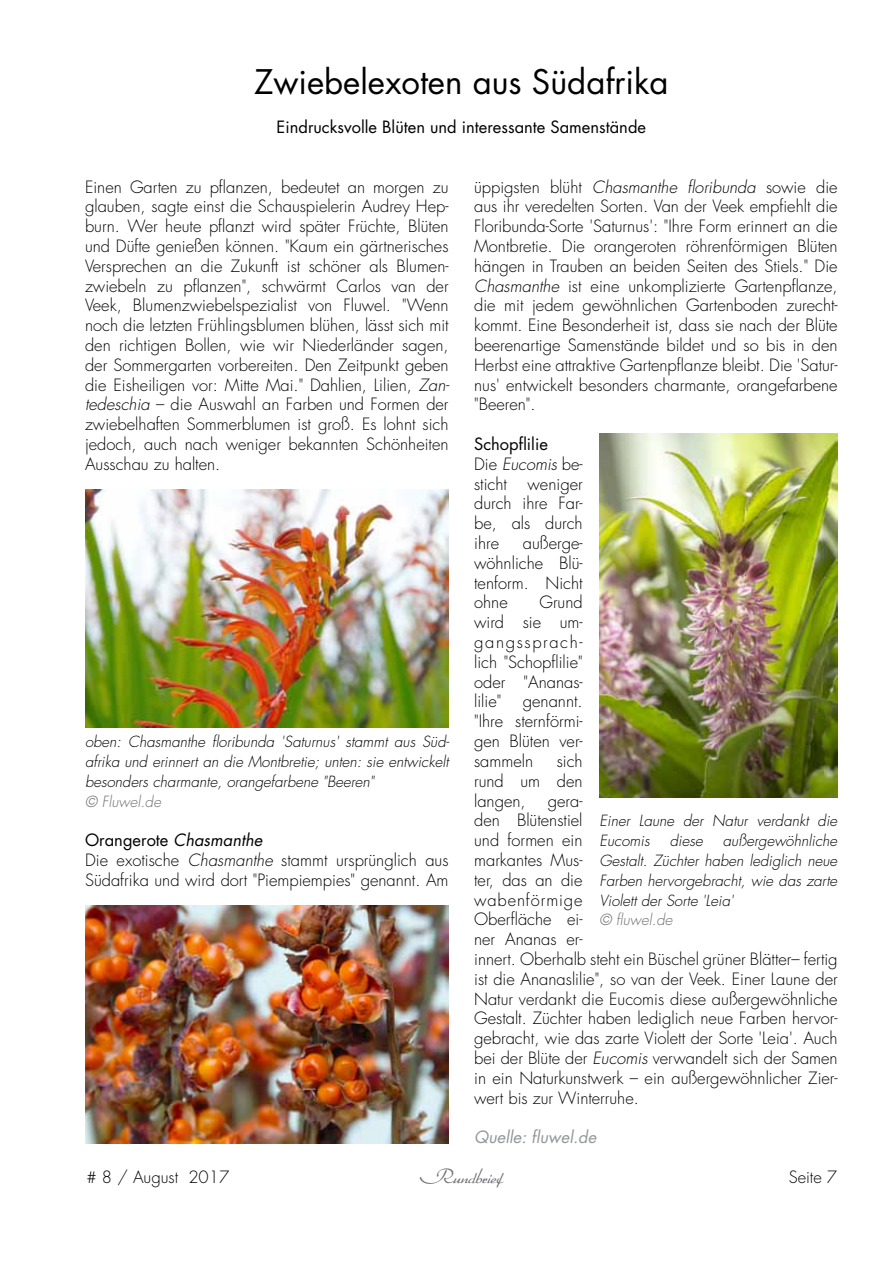
<style>
.page{position:relative;width:893px;height:1263px;background:#fff}
.page>*{position:absolute;margin:0;border:0;box-sizing:border-box;transform-origin:0 0}
.t1{font:33px "Futura Std";color:#000}
.t2{font:300 19.5px "Arabella Pro";color:#6d6e71}
.t3{font:300 16.5px/19.8px "Futura Std";color:#000;text-align:justify}
.t4{font:16.5px "Futura Std";color:#000}
.t5{font:italic 16.5px "Futura Std";color:#939598}
.t6{font:italic 300 15px/19.8px "Futura Std";color:#000;text-align:justify}
.t7{font:italic 300 15px "Futura Std";color:#6d6e71}
.s1{font-style:italic}
.s2{font-weight:400}
.s3{font-weight:400;font-style:italic}
</style>
<div class="page">
<img style="left:85px;top:490px;width:364px;height:238px">
<img style="left:85px;top:906px;width:364px;height:238px">
<img style="left:600px;top:434px;width:238px;height:363px">
<h1 class="t1" style="left:254px;top:60px;width:416px">Zwiebelexoten aus Südafrika</h1>
<p class="t4" style="left:277px;top:117px;width:371px">Eindrucksvolle Blüten und interessante Samenstände</p>
<p class="t3" style="left:85px;top:177px;width:366px">Einen Garten zu pflanzen, bedeutet an morgen zu glauben, sagte einst die Schauspielerin Audrey Hep&shy;burn. Wer heute pflanzt wird später Früchte, Blüten und Düfte genießen können. "Kaum ein gärtnerisches Versprechen an die Zukunft ist schöner als Blumen&shy;zwiebeln zu pflanzen", schwärmt Carlos van der Veek, Blumenzwiebelspezialist von Fluwel. "Wenn noch die letzten Frühlingsblumen blühen, lässt sich mit den richtigen Bollen, wie wir Niederländer sagen, der Sommergarten vorbereiten. Den Zeitpunkt geben die Eisheiligen vor: Mitte Mai." Dahlien, Lilien, <span class="s1">Zan&shy;tedeschia</span> – die Auswahl an Farben und Formen der zwiebelhaften Sommerblumen ist groß. Es lohnt sich jedoch, auch nach weniger bekannten Schönheiten Ausschau zu halten.</p>
<p class="t6" style="left:85px;top:732px;width:366px">oben: Chasmanthe floribunda 'Saturnus' stammt aus Süd&shy;afrika und erinnert an die Montbretie; unten: sie entwickelt besonders charmante, orangefarbene "Beeren"</p>
<p class="t7" style="left:85px;top:792px;width:77px">© Fluwel.de</p>
<p class="t3" style="left:85px;top:831px;width:365px;text-align:left"><span class="s2">Orangerote</span> <span class="s3">Chasmanthe<br></span>Die exotische <span class="s1">Chasmanthe</span> stammt ursprünglich aus<br>Südafrika und wird dort "Piempiempies" genannt. Am</p>
<p class="t3" style="left:474px;top:177px;width:365px">üppigsten blüht <span class="s1">Chasmanthe floribunda</span> sowie die aus ihr veredelten Sorten. Van der Veek empfiehlt die Floribunda-Sorte 'Saturnus': "Ihre Form erinnert an die Montbretie. Die orangeroten röhrenförmigen Blüten hängen in Trauben an beiden Seiten des Stiels." Die <span class="s1">Chasmanthe</span> ist eine unkomplizierte Gartenpflanze, die mit jedem gewöhnlichen Gartenboden zurecht&shy;kommt. Eine Besonderheit ist, dass sie nach der Blüte beerenartige Samenstände bildet und so bis in den Herbst eine attraktive Gartenpflanze bleibt. Die 'Satur&shy;nus' entwickelt besonders charmante, orangefarbene "Beeren".</p>
<p class="t3" style="left:474px;top:435px;width:110px;text-align:left"><span class="s2">Schopflilie<br></span>Die <span class="s1">Eucomis</span> be&shy;sticht weniger durch ihre Far&shy;be, als durch ihre</p>
<p class="t3" style="left:474px;top:534px;width:110px;text-indent:49px">außerge&shy;wöhnliche Blü&shy;tenform. Nicht ohne</p>
<p class="t3" style="left:474px;top:593px;width:110px;text-indent:65px">Grund wird sie um&shy;gangssprach&shy;lich "Schopflilie" oder "Ananas&shy;lilie"</p>
<p class="t3" style="left:474px;top:692px;width:110px;text-indent:49px">genannt. "Ihre sternförmi&shy;gen Blüten ver&shy;sammeln</p>
<p class="t3" style="left:474px;top:751px;width:110px;text-indent:83px">sich rund um den langen,</p>
<p class="t3" style="left:474px;top:791px;width:365px;text-align:left;text-indent:74px">gera-<br>den Blütenstiel<br>und formen ein<br>markantes Mus-<br>ter, das an die<br>wabenförmige<br>Oberfläche ei-<br>ner Ananas er-<br>innert. Oberhalb steht ein Büschel grüner Blätter– fertig ist die Ananaslilie", so van der Veek. Einer Laune der<br>Natur verdankt die Eucomis diese außergewöhnliche<br>Gestalt. Züchter haben lediglich neue Farben hervor&shy;gebracht, wie das zarte Violett der Sorte 'Leia'. Auch bei der Blüte der <span class="s1">Eucomis</span> verwandelt sich der Samen in ein Naturkunstwerk – ein außergewöhnlicher Zier&shy;wert bis zur Winterruhe.</p>
<p class="t5" style="left:474px;top:1126px;width:124px">Quelle: fluwel.de</p>
<p class="t6" style="left:600px;top:811px;width:239px">Einer Laune der Natur verdankt die<br>Eucomis</p>
<p class="t6" style="left:600px;top:831px;width:239px;text-indent:123px">außergewöhnliche Gestalt. Züchter haben lediglich neue Farben hervorgebracht, wie das zarte Violett der Sorte 'Leia'</p>
<p class="t7" style="left:600px;top:911px;width:74px">© fluwel.de</p>
<p class="t6" style="left:670px;top:831px;width:34px">diese</p>
<p class="t3" style="left:87px;top:1167px;width:144px"># 8 / August 2017</p>
<p class="t2" style="left:420px;top:1165px;width:84px">Rundbrief</p>
<p class="t3" style="left:789px;top:1167px;width:50px">Seite 7</p>
</div>
